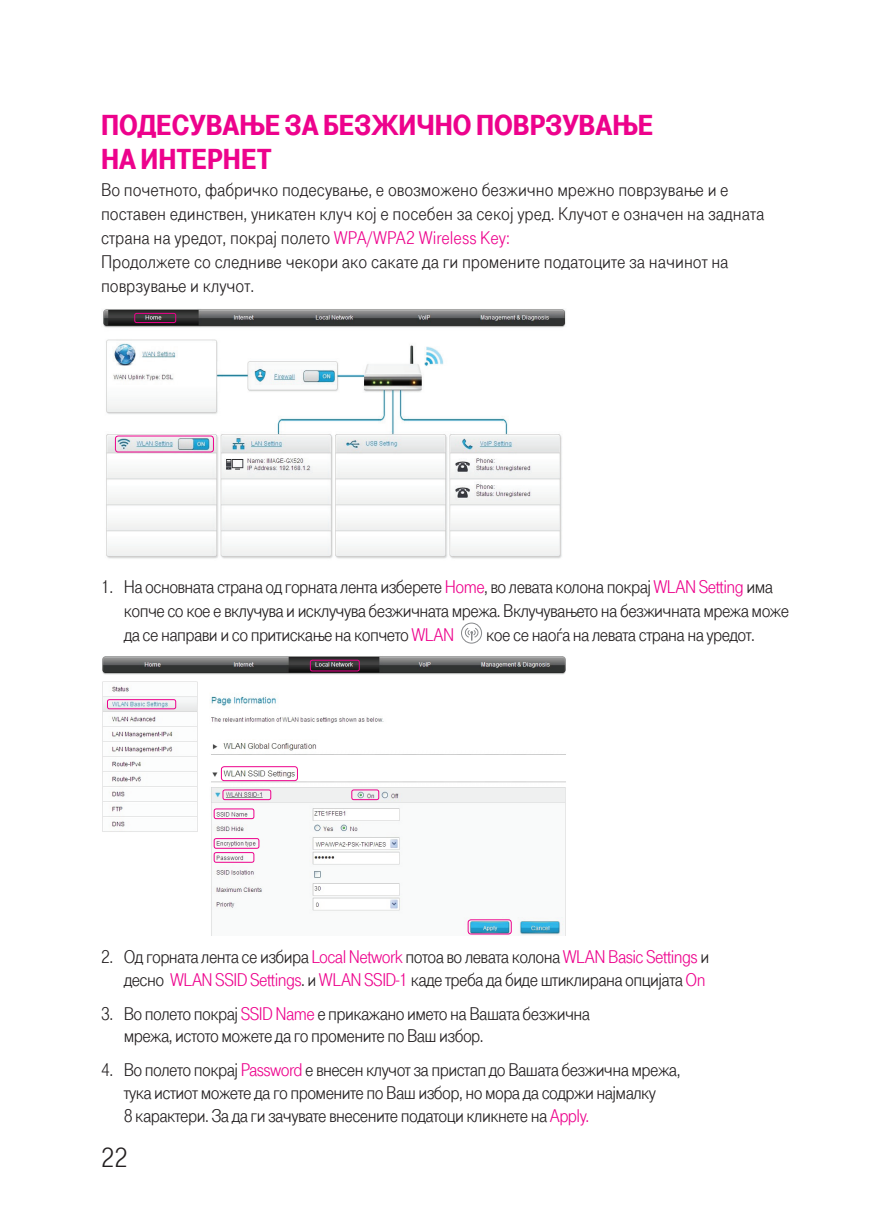
<style>
.page{position:relative;width:874px;height:1225px;background:#fff}
.page>*{position:absolute;margin:0;border:0;box-sizing:border-box;transform-origin:0 0}
.t1{font:30px/34px "Tele Grotesk Ultr";color:#ed028c}
.t2{font:28.4px "Tele Grotesk Norm";color:#231f20}
.t3{font:19px/22.6px "Tele Grotesk Norm";letter-spacing:-.03em;color:#231f20}
.t4{font:19px/24px "Tele Grotesk Norm";color:#231f20}
.s1{color:#ed028c}
</style>
<div class="page">
<img style="left:103px;top:309px;width:463px;height:250px">
<img style="left:102px;top:656px;width:464px;height:279px">
<div style="left:134px;top:313px;width:42px;height:10px;border:1px solid #ed028c;border-radius:2px"></div>
<div style="left:115px;top:435px;width:99px;height:17px;border:1px solid #ed028c;border-radius:3px"></div>
<svg style="left:461px;top:622px;width:21px;height:22px"></svg>
<div style="left:310px;top:659px;width:49px;height:12px;border:1px solid #ed028c;border-radius:2px"></div>
<div style="left:107px;top:699px;width:69px;height:10px;border:1px solid #ed028c;border-radius:2px"></div>
<div style="left:222px;top:789px;width:49px;height:11px;border:1px solid #ed028c;border-radius:2px"></div>
<div style="left:213px;top:808px;width:41px;height:11px;border:1px solid #ed028c;border-radius:2px"></div>
<div style="left:213px;top:852px;width:41px;height:10px;border:1px solid #ed028c;border-radius:2px"></div>
<div style="left:467px;top:919px;width:44px;height:15px;border:1px solid #ed028c;border-radius:3px"></div>
<div style="left:213px;top:838px;width:46px;height:11px;border:1px solid #ed028c;border-radius:2px"></div>
<div style="left:351px;top:789px;width:28px;height:11px;border:1px solid #ed028c;border-radius:2px"></div>
<div style="left:221px;top:766px;width:77px;height:15px;border:1px solid #ed028c;border-radius:3px"></div>
<h1 class="t1" style="left:101px;top:108px;width:553px">ПОДЕСУВАЊЕ ЗА БЕЗЖИЧНО ПОВРЗУВАЊЕ<br>НА ИНТЕРНЕТ</h1>
<p class="t4" style="left:101px;top:178px;width:664px">Во почетното, фабричко подесување, е овозможено безжично мрежно поврзување и е поставен единствен, уникатен клуч кој е посебен за секој уред. Клучот е означен на задната страна на уредот, покрај полето <span class="s1">WPA/WPA2 Wireless Key:<br></span>Продолжете со следниве чекори ако сакате да ги промените податоците за начинот на поврзување и клучот.</p>
<p class="t3" style="left:124px;top:575px;width:666px;line-height:24px;text-indent:-23px">1. На основната страна од горната лента изберете <span class="s1">Home</span>, во левата колона покрај <span class="s1">WLAN Setting</span> има копче со кое е вклучува и исклучува безжичната мрежа. Вклучувањето на безжичната мрежа може да се направи и со притискање на копчето <span class="s1">WLAN</span></p>
<p class="t3" style="left:486px;top:623px;width:270px">кое се наоѓа на левата страна на уредот.</p>
<p class="t3" style="left:101px;top:945px;width:609px;text-align:right">2. Од горната лента се избира <span class="s1">Local Network</span> потоа во левата колона <span class="s1">WLAN Basic Settings</span> и десно <span class="s1">WLAN SSID Settings</span>. и <span class="s1">WLAN SSID-1</span> каде треба да биде штиклирана опцијата <span class="s1">On</span></p>
<p class="t3" style="left:124px;top:1002px;width:467px;text-indent:-23px">3. Во полето покрај <span class="s1">SSID Name</span> е прикажано името на Вашата безжична мрежа, истото можете да го промените по Ваш избор.</p>
<p class="t3" style="left:124px;top:1059px;width:558px;text-indent:-23px">4. Во полето покрај <span class="s1">Password</span> е внесен клучот за пристап до Вашата безжична мрежа, тука истиот можете да го промените по Ваш избор, но мора да содржи најмалку<br>8 карактери. За да ги зачувате внесените податоци кликнете на <span class="s1">Apply.</span></p>
<h2 class="t2" style="left:101px;top:1142px;width:29px">22</h2>
</div>
